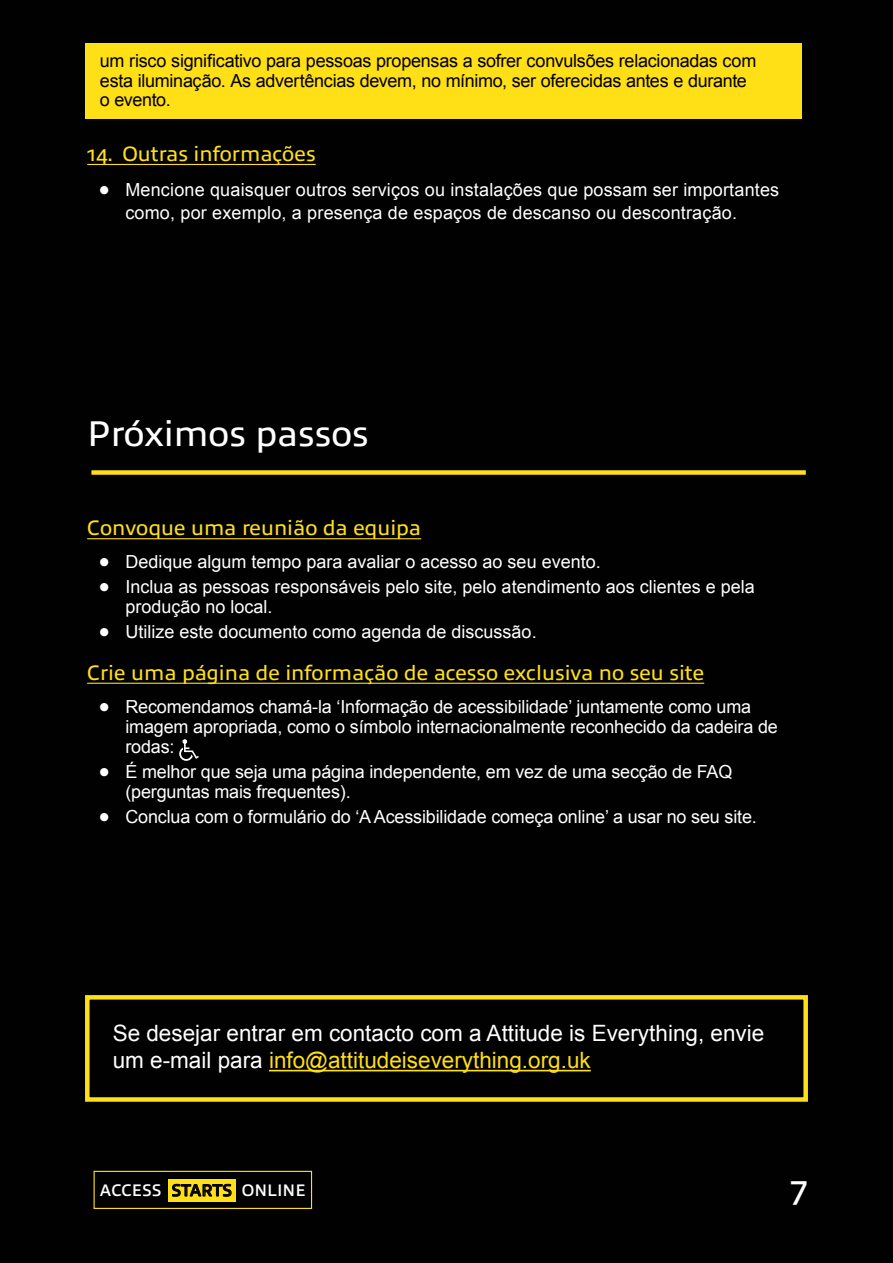
<style>
.page{position:relative;width:893px;height:1263px;background:#010101}
.page>*{position:absolute;margin:0;border:0;box-sizing:border-box;transform-origin:0 0}
.t1{font:36px "Allumi Std";color:#fff}
.t2{font:34.5px "Allumi Std";color:#fff}
.t3{font:22.5px/27px "Arial";color:#fff}
.t4{font:21px "Allumi Std";color:#ffdf16}
.t5{font:18px/20.2px "Arial";color:#fff}
.t6{font:18px/19.5px "Arial";letter-spacing:-.015em;color:#000}
.t7{font:600 16.8px "Allumi Std";color:#fff}
.s1{font-size:33px}
.s2{color:#ffdf16}
.s3{color:#000}
</style>
<div class="page">
<div style="left:85px;top:44px;width:716px;height:75px;background:#ffdf16"></div>
<hr style="left:87px;top:538px;width:334px;height:1px;background:#ffdf16">
<hr style="left:87px;top:683px;width:617px;height:1px;background:#ffdf16">
<svg style="left:179px;top:739px;width:20px;height:22px"></svg>
<div style="left:91px;top:470px;width:715px;height:5px;background:#ffdf16"></div>
<div style="left:85px;top:995px;width:723px;height:107px;border:4px solid #ffdf16"></div>
<hr style="left:269px;top:1070px;width:322px;height:1px;background:#ffdf16">
<hr style="left:87px;top:164px;width:229px;height:1px;background:#ffdf16">
<div style="left:168px;top:1179px;width:68px;height:23px;background:#ffdf16"></div>
<div style="left:94px;top:1171px;width:218px;height:38px;border:1px solid #ffdf16"></div>
<svg style="left:172px;top:1184px;width:59px;height:12px"></svg>
<p class="t6" style="left:100px;top:51px;width:658px">um risco significativo para pessoas propensas a sofrer convulsões relacionadas com esta iluminação. As advertências devem, no mínimo, ser oferecidas antes e durante o evento.</p>
<p class="t4" style="left:87px;top:143px;width:230px">14. Outras informações</p>
<p class="t5" style="left:125px;top:179px;width:655px;line-height:22.5px;text-indent:-27px"><span class="s1">•</span> Mencione quaisquer outros serviços ou instalações que possam ser importantes como, por exemplo, a presença de espaços de descanso ou descontração.</p>
<h1 class="t1" style="left:87px;top:415px;width:283px">Próximos passos</h1>
<p class="t4" style="left:87px;top:517px;width:335px">Convoque uma reunião da equipa</p>
<p class="t5" style="left:98px;top:552px;width:504px"><span class="s1">•</span> Dedique algum tempo para avaliar o acesso ao seu evento.</p>
<p class="t5" style="left:125px;top:577px;width:631px;text-indent:-27px"><span class="s1">•</span> Inclua as pessoas responsáveis pelo site, pelo atendimento aos clientes e pela produção no local.</p>
<p class="t5" style="left:98px;top:621px;width:440px"><span class="s1">•</span> Utilize este documento como agenda de discussão.</p>
<p class="t4" style="left:87px;top:661px;width:619px">Crie uma página de informação de acesso exclusiva no seu site</p>
<p class="t5" style="left:125px;top:697px;width:654px;text-indent:-27px"><span class="s1">•</span> Recomendamos chamá-la ‘Informação de acessibilidade’ juntamente como uma imagem apropriada, como o símbolo internacionalmente reconhecido da cadeira de rodas:</p>
<p class="t5" style="left:125px;top:762px;width:608px;text-indent:-27px"><span class="s1">•</span> É melhor que seja uma página independente, em vez de uma secção de FAQ (perguntas mais frequentes).</p>
<p class="t5" style="left:98px;top:806px;width:660px"><span class="s1">•</span> Conclua com o formulário do ‘A Acessibilidade começa online’ a usar no seu site.</p>
<p class="t3" style="left:113px;top:1020px;width:653px">Se desejar entrar em contacto com a Attitude is Everything, envie um e-mail para <span class="s2">info@attitudeiseverything.org.uk</span></p>
<p class="t7" style="left:100px;top:1181px;width:207px">ACCESS <span class="s3">STARTS</span> ONLINE</p>
<h2 class="t2" style="left:790px;top:1170px;width:20px">7</h2>
</div>
